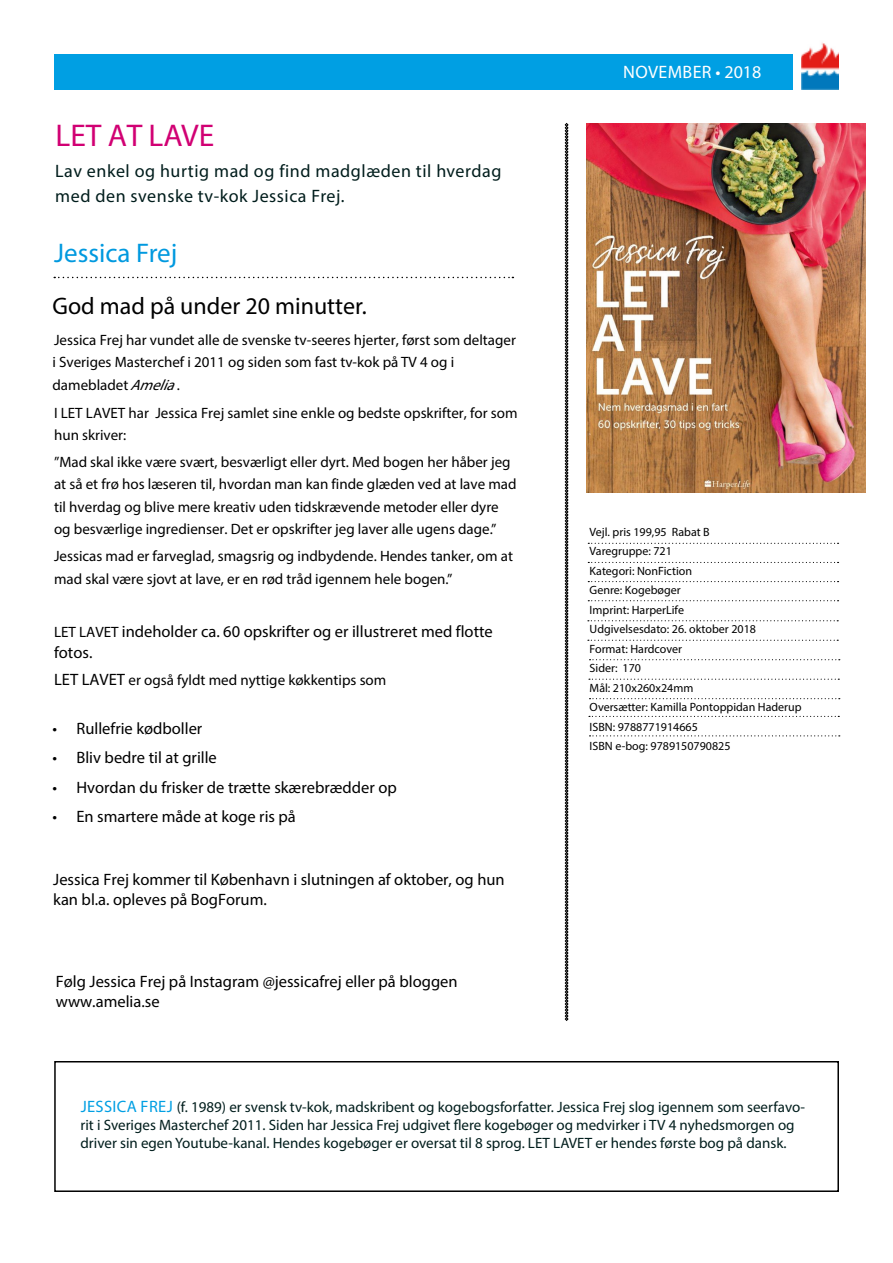
<style>
.page{position:relative;width:893px;height:1263px;background:#fff}
.page>*{position:absolute;margin:0;border:0;box-sizing:border-box;transform-origin:0 0}
.t1{font:31.5px "Myriad Pro";color:#d10073}
.t2{font:27px "Myriad Pro";color:#0099df}
.t3{font:24px "Myriad Pro";color:#000}
.t4{font:18px/25.5px "Myriad Pro";letter-spacing:.03em;color:#011d1c}
.t5{font:18px "Myriad Pro";letter-spacing:.02em;color:#fff}
.t6{font:16.5px/19.8px "Myriad Pro";color:#000}
.t7{font:15px/22.5px "Myriad Pro";color:#000}
.t8{font:15px/18px "Myriad Pro";color:#011d1c}
.t9{font:12px/19.5px "Myriad Pro";color:#000}
.s1{font-style:italic}
.s2{font-size:15px}
.s3{font-size:16.5px}
.s4{font-size:16.5px;color:#009fe3}
</style>
<div class="page">
<svg style="left:54px;top:277px;width:459px;height:1px"></svg>
<svg style="left:565px;top:123px;width:3px;height:898px;background:#3f3f3f"></svg>
<div style="left:54px;top:1061px;width:785px;height:131px;border:2px solid #000"></div>
<svg style="left:588px;top:543px;width:251px;height:1px"></svg>
<svg style="left:588px;top:562px;width:251px;height:1px"></svg>
<svg style="left:588px;top:581px;width:251px;height:1px"></svg>
<svg style="left:588px;top:600px;width:251px;height:1px"></svg>
<svg style="left:588px;top:620px;width:250px;height:1px"></svg>
<div style="left:54px;top:54px;width:739px;height:36px;background:#009fe3"></div>
<img style="left:801px;top:42px;width:38px;height:48px">
<svg style="left:588px;top:640px;width:250px;height:1px"></svg>
<svg style="left:589px;top:659px;width:251px;height:1px"></svg>
<svg style="left:589px;top:679px;width:250px;height:1px"></svg>
<svg style="left:589px;top:698px;width:251px;height:1px"></svg>
<svg style="left:589px;top:716px;width:250px;height:1px"></svg>
<svg style="left:589px;top:735px;width:251px;height:1px"></svg>
<img style="left:586px;top:123px;width:279px;height:369px">
<h1 class="t1" style="left:56px;top:116px;width:160px">LET AT LAVE</h1>
<p class="t4" style="left:55px;top:158px;width:448px">Lav enkel og hurtig mad og find madglæden til hverdag med den svenske tv-kok Jessica Frej.</p>
<h2 class="t2" style="left:54px;top:236px;width:125px">Jessica Frej</h2>
<h3 class="t3" style="left:52px;top:291px;width:316px">God mad på under 20 minutter.</h3>
<p class="t7" style="left:52px;top:328px;width:465px">Jessica Frej har vundet alle de svenske tv-seeres hjerter, først som deltager i Sveriges Masterchef i 2011 og siden som fast tv-kok på TV 4 og i damebladet <span class="s1">Amelia</span>.</p>
<p class="t7" style="left:54px;top:401px;width:465px">I LET LAVET har Jessica Frej samlet sine enkle og bedste opskrifter, for som hun skriver:</p>
<p class="t7" style="left:54px;top:450px;width:464px">”Mad skal ikke være svært, besværligt eller dyrt. Med bogen her håber jeg at så et frø hos læseren til, hvordan man kan finde glæden ved at lave mad til hverdag og blive mere kreativ uden tidskrævende metoder eller dyre og besværlige ingredienser. Det er opskrifter jeg laver alle ugens dage.”</p>
<p class="t7" style="left:54px;top:544px;width:460px">Jessicas mad er farveglad, smagsrig og indbydende. Hendes tanker, om at mad skal være sjovt at lave, er en rød tråd igennem hele bogen.”</p>
<p class="t6" style="left:54px;top:621px;width:440px;line-height:21px"><span class="s2">LET LAVET</span> indeholder ca. 60 opskrifter og er illustreret med flotte fotos.</p>
<p class="t7" style="left:54px;top:668px;width:334px"><span class="s3">LET LAVET</span> er også fyldt med nyttige køkkentips som</p>
<p class="t6" style="left:52px;top:718px;width:151px">• Rullefrie kødboller</p>
<p class="t6" style="left:52px;top:748px;width:166px">• Bliv bedre til at grille</p>
<p class="t6" style="left:52px;top:777px;width:346px">• Hvordan du frisker de trætte skærebrædder op</p>
<p class="t6" style="left:52px;top:807px;width:245px">• En smartere måde at koge ris på</p>
<p class="t6" style="left:53px;top:869px;width:453px">Jessica Frej kommer til København i slutningen af oktober, og hun kan bl.a. opleves på BogForum.</p>
<p class="t6" style="left:56px;top:971px;width:403px">Følg Jessica Frej på Instagram @jessicafrej eller på bloggen www.amelia.se</p>
<p class="t5" style="left:623px;top:61px;width:140px">NOVEMBER • 2018</p>
<p class="t9" style="left:590px;top:522px;width:214px">Vejl. pris 199,95 Rabat B<br>Varegruppe: 721<br>Kategori: NonFiction<br>Genre: Kogebøger<br>Imprint: HarperLife<br>Udgivelsesdato: 26. oktober 2018<br>Format: Hardcover<br>Sider: 170<br>Mål: 210x260x24mm<br>Oversætter: Kamilla Pontoppidan Haderup<br>ISBN: 9788771914665<br>ISBN e-bog: 9789150790825</p>
<p class="t8" style="left:80px;top:1097px;width:726px"><span class="s4">JESSICA FREJ</span> (f. 1989) er svensk tv-kok, madskribent og kogebogsforfatter. Jessica Frej slog igennem som seerfavo&shy;rit i Sveriges Masterchef 2011. Siden har Jessica Frej udgivet flere kogebøger og medvirker i TV 4 nyhedsmorgen og driver sin egen Youtube-kanal. Hendes kogebøger er oversat til 8 sprog. LET LAVET er hendes første bog på dansk.</p>
</div>
